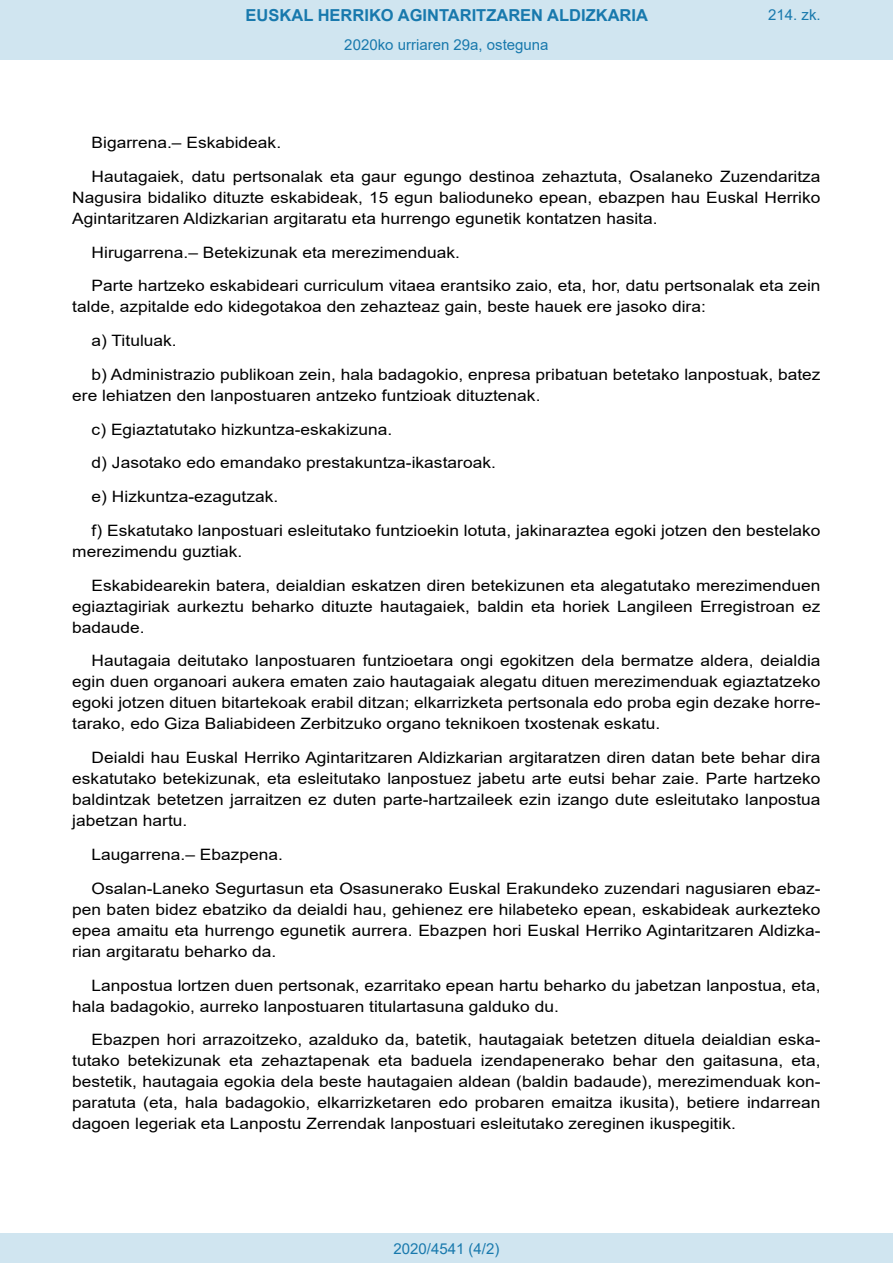
<style>
.page{position:relative;width:893px;height:1263px;background:#fff}
.page>*{position:absolute;margin:0;border:0;box-sizing:border-box;transform-origin:0 0}
.t1{font:700 16.5px "Arial";color:#1879ad}
.BOPVDetalle{font:15.6px/21px "Arial";color:#000;text-align:justify;scale:1.11 1}
.Paginacion_Centro{font:15px "Arial";color:#1879ad}
</style>
<div class="page">
<div style="left:0;top:0;width:893px;height:60px;background:#d0e5f0"></div>
<div style="left:0;top:1233px;width:893px;height:30px;background:#d0e5f0"></div>
<p class="t1" style="left:246px;top:3px;width:404px">EUSKAL HERRIKO AGINTARITZAREN ALDIZKARIA</p>
<p class="Paginacion_Centro" style="left:344px;top:35px;width:206px">2020ko urriaren 29a, osteguna</p>
<p class="Paginacion_Centro" style="left:768px;top:5px;width:54px">214. zk.</p>
<p class="BOPVDetalle" style="left:92px;top:132px;width:172px">Bigarrena.– Eskabideak.</p>
<p class="BOPVDetalle" style="left:72px;top:166px;width:676px;text-indent:19px">Hautagaiek, datu pertsonalak eta gaur egungo destinoa zehaztuta, Osalaneko Zuzendaritza Nagusira bidaliko dituzte eskabideak, 15 egun balioduneko epean, ebazpen hau Euskal Herriko Agintaritzaren Aldizkarian argitaratu eta hurrengo egunetik kontatzen hasita.</p>
<p class="BOPVDetalle" style="left:92px;top:242px;width:333px">Hirugarrena.– Betekizunak eta merezimenduak.</p>
<p class="BOPVDetalle" style="left:72px;top:275px;width:676px;text-indent:19px">Parte hartzeko eskabideari curriculum vitaea erantsiko zaio, eta, hor, datu pertsonalak eta zein talde, azpitalde edo kidegotakoa den zehazteaz gain, beste hauek ere jasoko dira:</p>
<p class="BOPVDetalle" style="left:92px;top:330px;width:78px">a) Tituluak.</p>
<p class="BOPVDetalle" style="left:72px;top:364px;width:676px;text-indent:19px">b) Administrazio publikoan zein, hala badagokio, enpresa pribatuan betetako lanpostuak, batez ere lehiatzen den lanpostuaren antzeko funtzioak dituztenak.</p>
<p class="BOPVDetalle" style="left:92px;top:419px;width:272px">c) Egiaztatutako hizkuntza-eskakizuna.</p>
<p class="BOPVDetalle" style="left:92px;top:452px;width:366px">d) Jasotako edo emandako prestakuntza-ikastaroak.</p>
<p class="BOPVDetalle" style="left:92px;top:486px;width:170px">e) Hizkuntza-ezagutzak.</p>
<p class="BOPVDetalle" style="left:72px;top:520px;width:676px;text-indent:19px">f) Eskatutako lanpostuari esleitutako funtzioekin lotuta, jakinaraztea egoki jotzen den bestelako merezimendu guztiak.</p>
<p class="BOPVDetalle" style="left:72px;top:575px;width:676px;text-indent:19px">Eskabidearekin batera, deialdian eskatzen diren betekizunen eta alegatutako merezimenduen egiaztagiriak aurkeztu beharko dituzte hautagaiek, baldin eta horiek Langileen Erregistroan ez badaude.</p>
<p class="BOPVDetalle" style="left:72px;top:650px;width:676px;text-indent:19px">Hautagaia deitutako lanpostuaren funtzioetara ongi egokitzen dela bermatze aldera, deialdia egin duen organoari aukera ematen zaio hautagaiak alegatu dituen merezimenduak egiaztatzeko egoki jotzen dituen bitartekoak erabil ditzan; elkarrizketa pertsonala edo proba egin dezake horre&shy;tarako, edo Giza Baliabideen Zerbitzuko organo teknikoen txostenak eskatu.</p>
<p class="BOPVDetalle" style="left:72px;top:747px;width:676px;text-indent:19px">Deialdi hau Euskal Herriko Agintaritzaren Aldizkarian argitaratzen diren datan bete behar dira eskatutako betekizunak, eta esleitutako lanpostuez jabetu arte eutsi behar zaie. Parte hartzeko baldintzak betetzen jarraitzen ez duten parte-hartzaileek ezin izango dute esleitutako lanpostua jabetzan hartu.</p>
<p class="BOPVDetalle" style="left:92px;top:844px;width:174px">Laugarrena.– Ebazpena.</p>
<p class="BOPVDetalle" style="left:72px;top:878px;width:676px;text-indent:19px">Osalan-Laneko Segurtasun eta Osasunerako Euskal Erakundeko zuzendari nagusiaren ebaz&shy;pen baten bidez ebatziko da deialdi hau, gehienez ere hilabeteko epean, eskabideak aurkezteko epea amaitu eta hurrengo egunetik aurrera. Ebazpen hori Euskal Herriko Agintaritzaren Aldizka&shy;rian argitaratu beharko da.</p>
<p class="BOPVDetalle" style="left:72px;top:974px;width:676px;text-indent:19px">Lanpostua lortzen duen pertsonak, ezarritako epean hartu beharko du jabetzan lanpostua, eta, hala badagokio, aurreko lanpostuaren titulartasuna galduko du.</p>
<p class="BOPVDetalle" style="left:72px;top:1029px;width:676px;text-indent:19px">Ebazpen hori arrazoitzeko, azalduko da, batetik, hautagaiak betetzen dituela deialdian eska&shy;tutako betekizunak eta zehaztapenak eta baduela izendapenerako behar den gaitasuna, eta, bestetik, hautagaia egokia dela beste hautagaien aldean (baldin badaude), merezimenduak kon&shy;paratuta (eta, hala badagokio, elkarrizketaren edo probaren emaitza ikusita), betiere indarrean dagoen legeriak eta Lanpostu Zerrendak lanpostuari esleitutako zereginen ikuspegitik.</p>
<p class="Paginacion_Centro" style="left:393px;top:1238px;width:107px">2020/4541 (4/2)</p>
</div>
